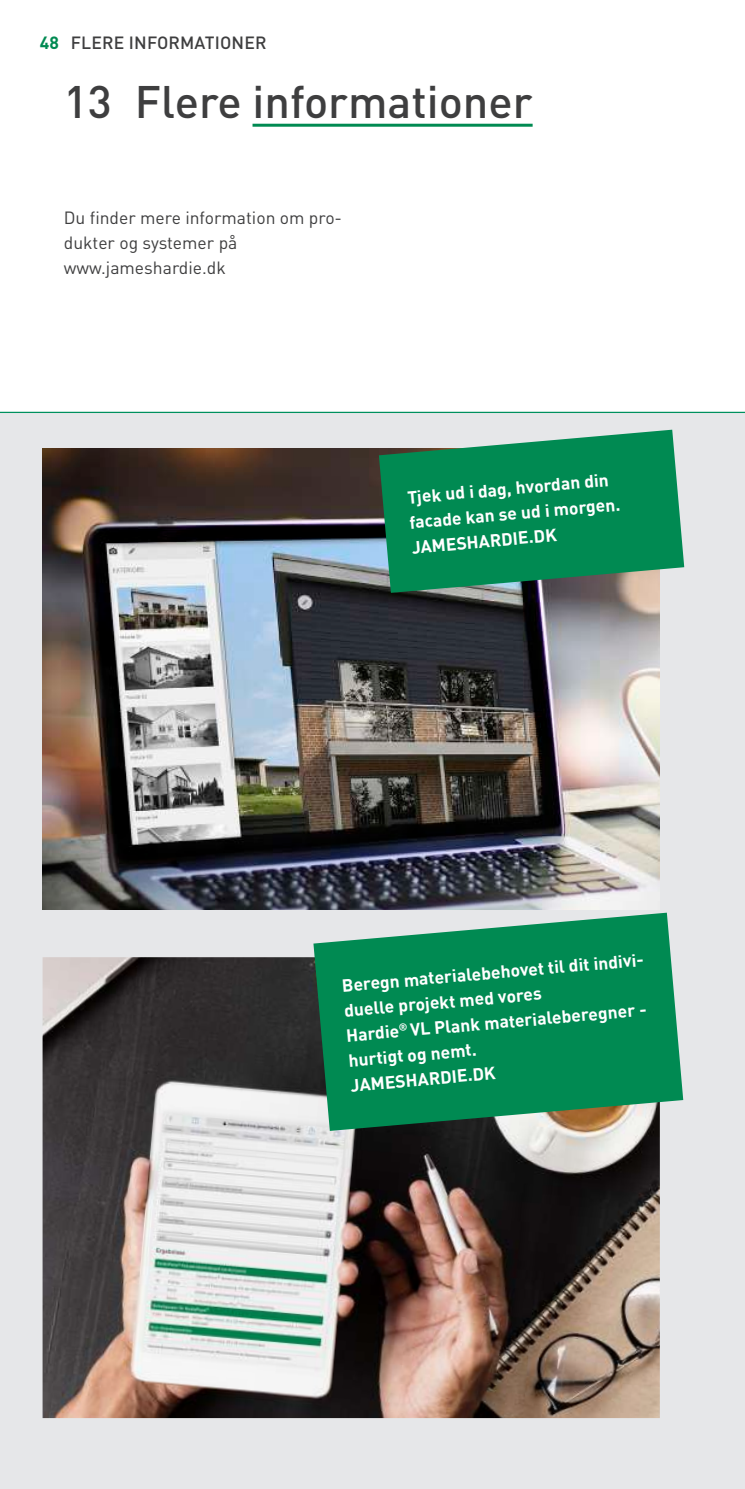
<style>
.page{position:relative;width:745px;height:1489px;background:#fff}
.page>*{position:absolute;margin:0;border:0;box-sizing:border-box;transform-origin:0 0}
.t1{font:500 45px "DIN Pro";color:#3e3e3f}
.t2{font:700 17.5px/25px "DIN Pro";color:#fff}
.t3{font:17.5px/25px "DIN Pro";color:#3e3e3f}
.t4{font:500 17.5px "DIN Pro";letter-spacing:.01em;color:#3e3e3f}
.s1{font-weight:700;color:#008a52}
</style>
<div class="page">
<div style="left:0;top:413px;width:744px;height:1075px;background:#e6e7e9"></div>
<img style="left:43px;top:449px;width:616px;height:460px">
<hr style="left:252px;top:124px;width:280px;height:3px;background:#008a52">
<img style="left:43px;top:957px;width:616px;height:460px">
<hr style="left:0;top:412px;width:744px;height:1px;background:#00915e">
<svg style="left:313px;top:912px;width:369px;height:218px;background:#209263"></svg>
<svg style="left:378px;top:429px;width:305px;height:164px;background:#219164"></svg>
<p class="t4" style="left:40px;top:28px;width:228px"><span class="s1">48</span> FLERE INFORMATIONER</p>
<h1 class="t1" style="left:64px;top:65px;width:470px">13 Flere informationer</h1>
<p class="t3" style="left:64px;top:203px;width:279px">Du finder mere information om pro&shy;dukter og systemer på www.jameshardie.dk</p>
<p class="t2" style="left:406px;top:483px;width:213px;rotate:-5deg">Tjek ud i dag, hvordan din facade kan se ud i morgen.<br>JAMESHARDIE.DK</p>
<p class="t2" style="left:340px;top:971px;width:305px;rotate:-5deg">Beregn materialebehovet til dit indivi&shy;duelle projekt med vores<br>Hardie<sup>®</sup> VL Plank materialeberegner - hurtigt og nemt.<br>JAMESHARDIE.DK</p>
</div>
